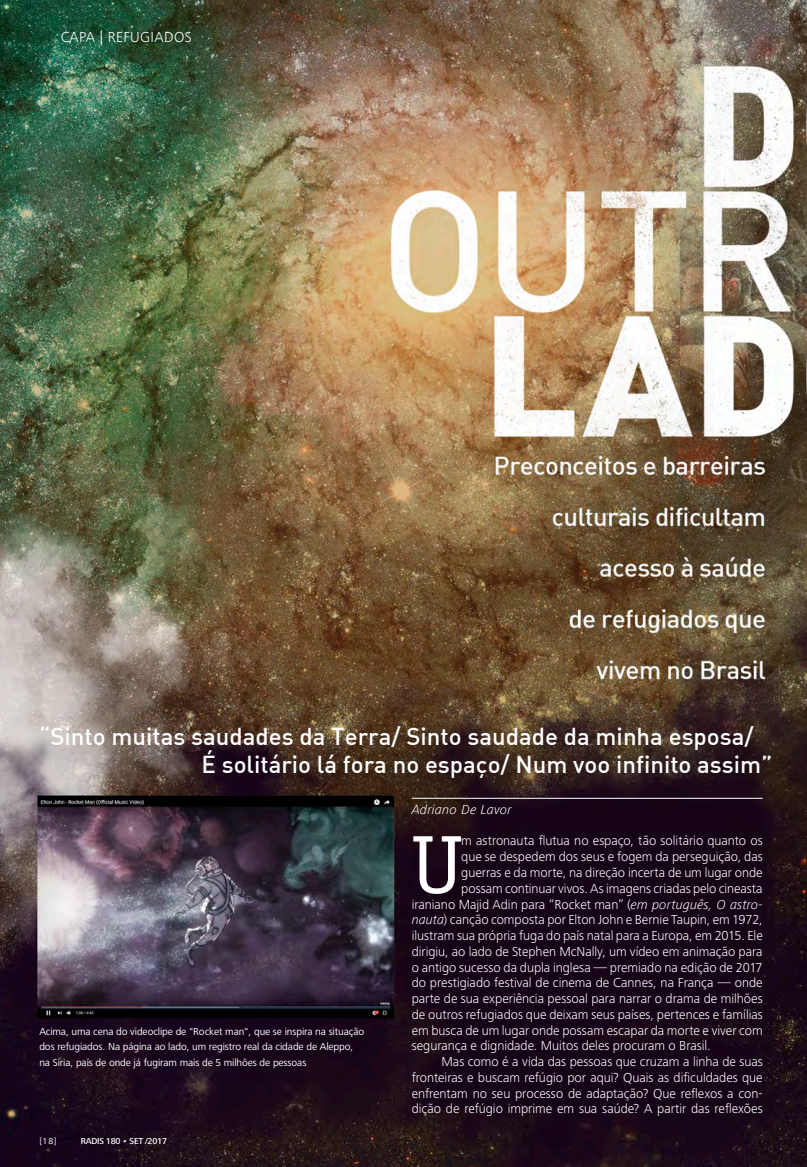
<style>
.page{position:relative;width:807px;height:1167px;background:#fff}
.page>*{position:absolute;margin:0;border:0;box-sizing:border-box;transform-origin:0 0}
.Corpo_-_Capitular_4{font:82.5px "Officina Serif Std";color:#fff}
.t1{font:500 24px "DIN Alternate";color:#fff}
.Chapéu{font:300 15px "Frutiger Next LT";letter-spacing:.025em;color:#fff}
.Corpo_-_Capitular_4-2{font:300 13.5px "Frutiger Next LT";letter-spacing:-.005em;color:#fff}
.Corpo_-_2_col{font:300 13.5px/15.8px "Frutiger Next LT";letter-spacing:-.005em;color:#fff;text-align:justify}
.ass_branca{font:italic 300 13.5px "Frutiger Next LT";letter-spacing:.01em;color:#fff}
.Fotos_-_Legenda{font:10.5px/15.8px "Frutiger Next LT";letter-spacing:-.01em;color:#fff}
.t2{font:500 9px "Frutiger Next LT";letter-spacing:-.03em;color:#fff}
.t3{font:9px "Frutiger Next LT";color:#fff}
.s1{font-style:italic}
</style>
<div class="page">
<img style="left:0;top:0;width:806px;height:1167px">
<hr style="left:411px;top:798px;width:351px;height:1px;background:#fff">
<p class="Chapéu" style="left:61px;top:29px;width:133px">CAPA | REFUGIADOS</p>
<p class="t1" style="left:39px;top:720px;width:715px">“Sinto muitas saudades da Terra/ Sinto saudade da minha esposa/</p>
<p class="t1" style="left:201px;top:749px;width:572px">É solitário lá fora no espaço/ Num voo infinito assim”</p>
<p class="Fotos_-_Legenda" style="left:39px;top:1023px;width:326px">Acima, uma cena do videoclipe de "Rocket man", que se inspira na situação dos refugiados. Na página ao lado, um registro real da cidade de Aleppo, na Síria, país de onde já fugiram mais de 5 milhões de pessoas</p>
<p class="t3" style="left:39px;top:1136px;width:19px">[18]</p>
<p class="t2" style="left:81px;top:1136px;width:88px">RADIS 180 • SET /2017</p>
<p class="ass_branca" style="left:411px;top:802px;width:102px">Adriano De Lavor</p>
<p class="Corpo_-_Capitular_4" style="left:411px;top:816px;width:52px">U</p>
<p class="Corpo_-_Capitular_4-2" style="left:461px;top:833px;width:303px">m astronauta flutua no espaço, tão solitário quanto os</p>
<p class="Corpo_-_Capitular_4-2" style="left:461px;top:849px;width:303px">que se despedem dos seus e fogem da perseguição, das</p>
<p class="Corpo_-_Capitular_4-2" style="left:461px;top:865px;width:303px">guerras e da morte, na direção incerta de um lugar onde</p>
<p class="Corpo_-_Capitular_4-2" style="left:461px;top:881px;width:303px">possam continuar vivos. As imagens criadas pelo cineasta</p>
<p class="Corpo_-_Capitular_4-2" style="left:411px;top:896px;width:352px">iraniano Majid Adin para “Rocket man” (<span class="s1">em português, O astro-</span></p>
<p class="Corpo_-_Capitular_4-2" style="left:411px;top:912px;width:352px"><span class="s1">nauta</span>) canção composta por Elton John e Bernie Taupin, em 1972,</p>
<p class="Corpo_-_Capitular_4-2" style="left:411px;top:928px;width:352px">ilustram sua própria fuga do país natal para a Europa, em 2015. Ele</p>
<p class="Corpo_-_Capitular_4-2" style="left:411px;top:944px;width:352px">dirigiu, ao lado de Stephen McNally, um vídeo em animação para</p>
<p class="Corpo_-_Capitular_4-2" style="left:411px;top:959px;width:352px">o antigo sucesso da dupla inglesa — premiado na edição de 2017</p>
<p class="Corpo_-_Capitular_4-2" style="left:411px;top:975px;width:352px">do prestigiado festival de cinema de Cannes, na França — onde</p>
<p class="Corpo_-_Capitular_4-2" style="left:411px;top:991px;width:352px">parte de sua experiência pessoal para narrar o drama de milhões</p>
<p class="Corpo_-_Capitular_4-2" style="left:411px;top:1007px;width:352px">de outros refugiados que deixam seus países, pertences e famílias</p>
<p class="Corpo_-_Capitular_4-2" style="left:411px;top:1022px;width:352px">em busca de um lugar onde possam escapar da morte e viver com</p>
<p class="Corpo_-_Capitular_4-2" style="left:411px;top:1038px;width:300px">segurança e dignidade. Muitos deles procuram o Brasil.</p>
<p class="Corpo_-_2_col" style="left:411px;top:1054px;width:352px;text-indent:30px">Mas como é a vida das pessoas que cruzam a linha de suas fronteiras e buscam refúgio por aqui? Quais as dificuldades que enfrentam no seu processo de adaptação? Que reflexos a con&shy;dição de refúgio imprime em sua saúde? A partir das reflexões</p>
</div>
